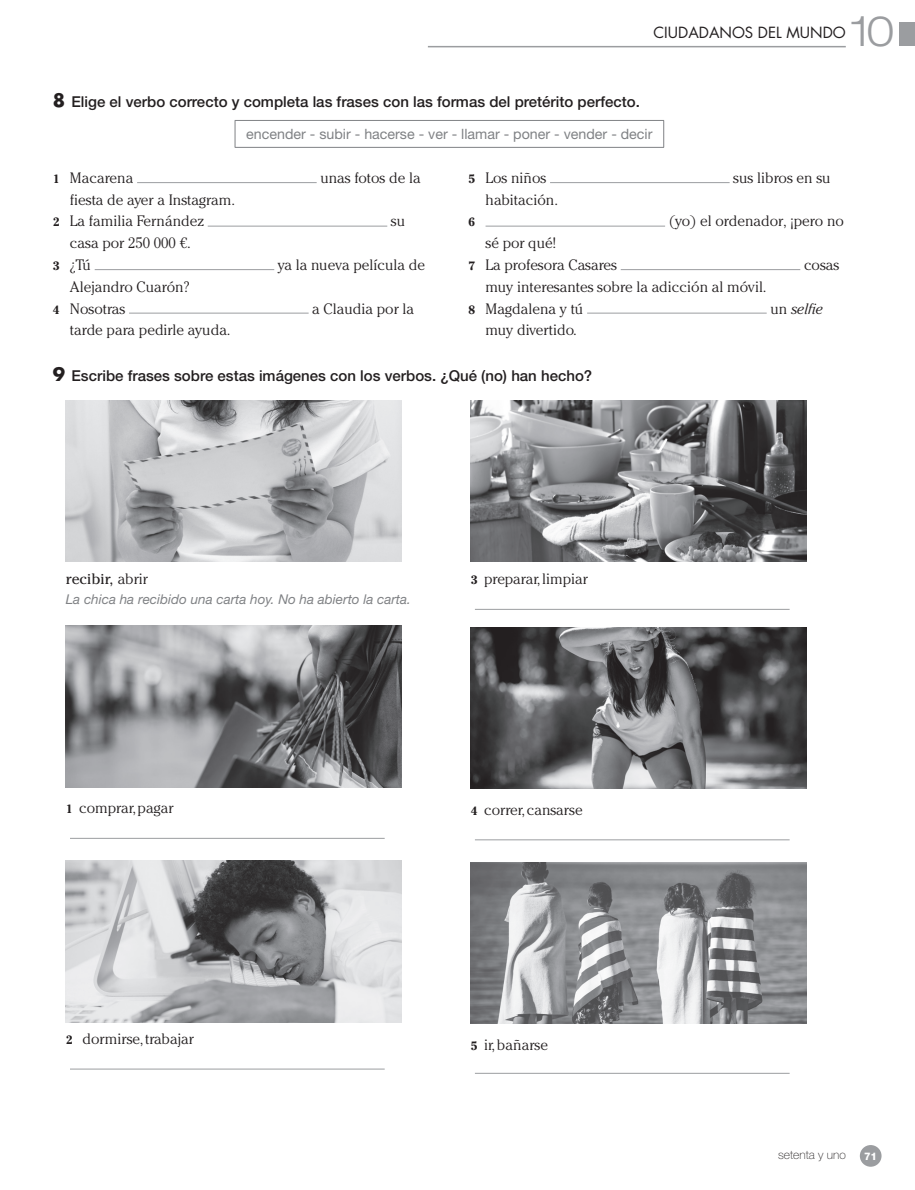
<style>
.page{position:relative;width:915px;height:1190px;background:#fff}
.page>*{position:absolute;margin:0;border:0;box-sizing:border-box;transform-origin:0 0}
.t1{font:300 expanded 42px "Helvetica Neue LT Std";color:#9b9da0}
.t2{font:300 15px/21.8px "Cheltenham Std";color:#231f20}
.t3{font:500 15px "Helvetica Neue LT Std";color:#231f20}
.t4{font:15px "Futura Std";color:#231f20}
.t5{font:15px "Cheltenham Std";color:#231f20}
.t6{font:italic 300 15px "Cheltenham Std";color:#231f20}
.t7{font:14.25px "Helvetica Neue LT Std";color:#808285}
.t8{font:italic 13.5px "Helvetica Neue LT Std";color:#808285}
.t9{font:100 12px "Helvetica Neue LT Std";color:#231f20}
.t10{font:700 12px "Cheltenham Std";color:#231f20}
.t11{font:800 10.5px "Helvetica Neue LT Std";color:#fff}
.s1{font-family:"Futura Std";font-weight:700;font-size:18px}
.s2{font-weight:700;font-size:12px}
.s3{font-style:normal}
.s4{font-weight:300}
</style>
<div class="page">
<hr style="left:428px;top:46px;width:417px;height:1px;background:#9b9da0">
<div style="left:899px;top:22px;width:15px;height:24px;background:#9b9da0"></div>
<div style="left:859px;top:1145px;width:22px;height:22px;background:#9b9da0;border-radius:50%"></div>
<hr style="left:234px;top:120px;width:430px;height:1px;background:#808285">
<svg style="left:234px;top:121px;width:1px;height:26px"></svg>
<svg style="left:663px;top:121px;width:1px;height:26px"></svg>
<hr style="left:234px;top:147px;width:430px;height:1px;background:#808285">
<hr style="left:137px;top:182px;width:179px;height:1px;background:#9b9da0">
<hr style="left:208px;top:226px;width:179px;height:1px;background:#9b9da0">
<hr style="left:95px;top:269px;width:179px;height:1px;background:#9b9da0">
<hr style="left:129px;top:313px;width:179px;height:1px;background:#9b9da0">
<hr style="left:550px;top:182px;width:179px;height:1px;background:#9b9da0">
<hr style="left:485px;top:226px;width:180px;height:1px;background:#9b9da0">
<hr style="left:620px;top:269px;width:180px;height:1px;background:#9b9da0">
<hr style="left:587px;top:313px;width:179px;height:1px;background:#9b9da0">
<img style="left:66px;top:400px;width:336px;height:162px">
<img style="left:66px;top:626px;width:336px;height:161px">
<hr style="left:70px;top:838px;width:314px;height:1px;background:#9b9da0">
<img style="left:66px;top:861px;width:336px;height:161px">
<hr style="left:70px;top:1069px;width:314px;height:1px;background:#9b9da0">
<img style="left:470px;top:400px;width:336px;height:162px">
<hr style="left:475px;top:609px;width:314px;height:1px;background:#9b9da0">
<img style="left:470px;top:627px;width:336px;height:162px">
<hr style="left:475px;top:839px;width:314px;height:1px;background:#9b9da0">
<img style="left:470px;top:862px;width:336px;height:162px">
<hr style="left:475px;top:1073px;width:314px;height:1px;background:#9b9da0">
<h1 class="t1" style="left:850px;top:7px;width:45px">10</h1>
<p class="t4" style="left:653px;top:25px;width:194px">CIUDADANOS DEL MUNDO</p>
<p class="t3" style="left:53px;top:97px;width:588px"><span class="s1">8</span> Elige el verbo correcto y completa las frases con las formas del pretérito perfecto.</p>
<p class="t7" style="left:246px;top:129px;width:407px">encender - subir - hacerse - ver - llamar - poner - vender - decir</p>
<p class="t2" style="left:53px;top:169px;width:82px"><span class="s2">1</span> Macarena</p>
<p class="t2" style="left:320px;top:169px;width:102px">unas fotos de la</p>
<p class="t2" style="left:53px;top:190px;width:183px;text-indent:17px">fiesta de ayer a Instagram.<br><span class="s2">2</span> La familia Fernández</p>
<p class="t2" style="left:468px;top:169px;width:79px"><span class="s2">5</span> Los niños</p>
<p class="t2" style="left:733px;top:169px;width:99px">sus libros en su</p>
<p class="t2" style="left:485px;top:190px;width:74px">habitación.</p>
<p class="t10" style="left:468px;top:218px;width:8px">6</p>
<p class="t2" style="left:668px;top:212px;width:176px">(yo) el ordenador, ¡pero no</p>
<p class="t2" style="left:468px;top:234px;width:150px;text-indent:17px">sé por qué!<br><span class="s2">7</span> La profesora Casares</p>
<p class="t2" style="left:391px;top:212px;width:16px">su</p>
<p class="t2" style="left:53px;top:234px;width:139px;text-indent:17px">casa por 250 000 €.<br><span class="s2">3</span> ¿Tú</p>
<p class="t2" style="left:278px;top:256px;width:149px">ya la nueva película de</p>
<p class="t2" style="left:803px;top:256px;width:37px">cosas</p>
<p class="t2" style="left:53px;top:277px;width:138px;text-indent:17px">Alejandro Cuarón?<br><span class="s2">4</span> Nosotras</p>
<p class="t2" style="left:312px;top:299px;width:103px">a Claudia por la</p>
<p class="t2" style="left:468px;top:277px;width:299px;text-indent:17px">muy interesantes sobre la adicción al móvil.<br><span class="s2">8</span> Magdalena y tú</p>
<p class="t6" style="left:770px;top:300px;width:54px"><span class="s3">un</span> selfie</p>
<p class="t2" style="left:485px;top:321px;width:93px">muy divertido.</p>
<p class="t3" style="left:53px;top:370px;width:540px"><span class="s1">9</span> Escribe frases sobre estas imágenes con los verbos. ¿Qué (no) han hecho?</p>
<p class="t2" style="left:70px;top:321px;width:162px">tarde para pedirle ayuda.</p>
<p class="t5" style="left:66px;top:574px;width:84px">recibir, <span class="s4">abrir</span></p>
<p class="t8" style="left:66px;top:594px;width:346px">La chica ha recibido una carta hoy. No ha abierto la carta.</p>
<p class="t2" style="left:470px;top:570px;width:119px"><span class="s2">3</span> preparar, limpiar</p>
<p class="t2" style="left:66px;top:799px;width:109px"><span class="s2">1</span> comprar, pagar</p>
<p class="t2" style="left:470px;top:800px;width:113px"><span class="s2">4</span> correr, cansarse</p>
<p class="t2" style="left:66px;top:1030px;width:130px"><span class="s2">2</span> dormirse, trabajar</p>
<p class="t2" style="left:470px;top:1035px;width:79px"><span class="s2">5</span> ir, bañarse</p>
<p class="t9" style="left:777px;top:1148px;width:69px">setenta y uno</p>
<p class="t11" style="left:863px;top:1152px;width:15px">71</p>
</div>
